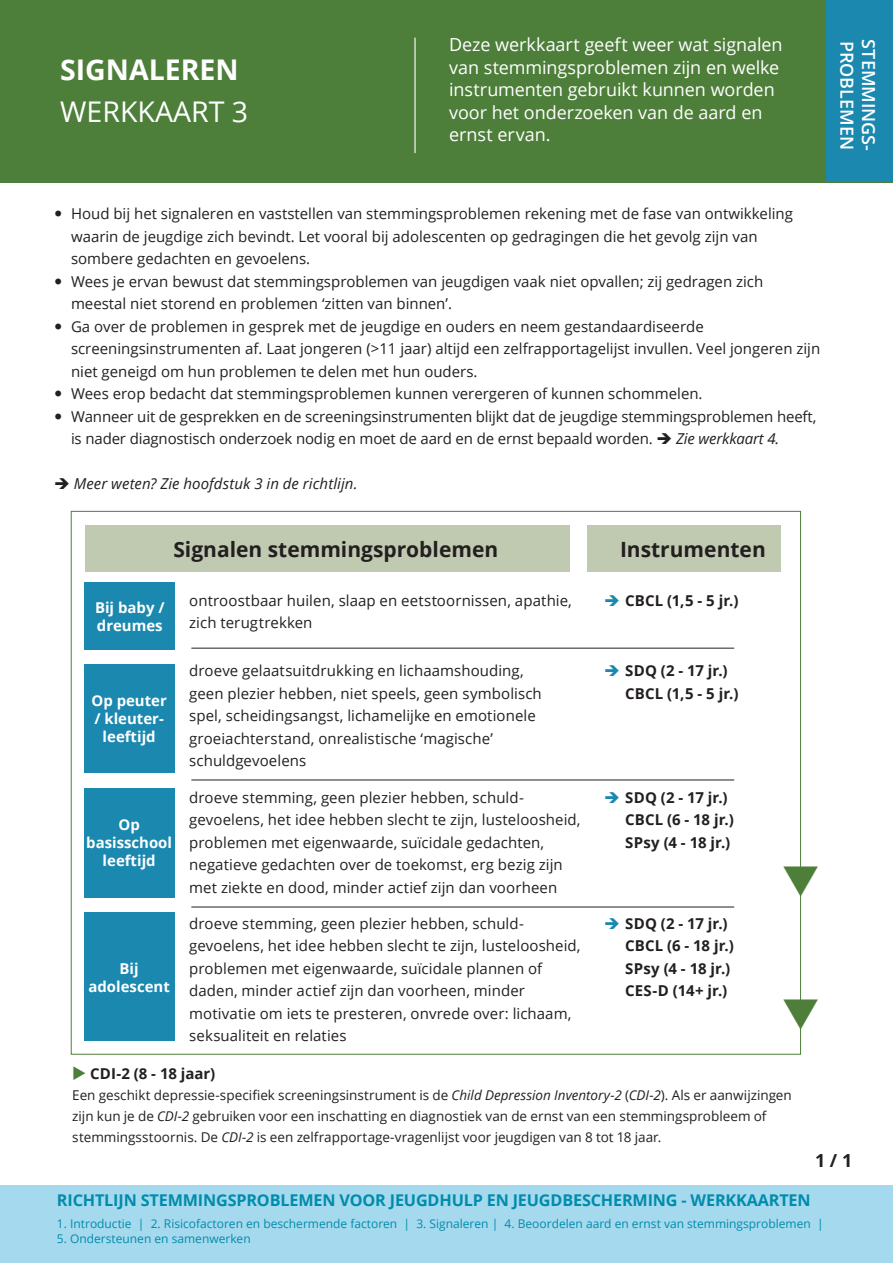
<style>
.page{position:relative;width:893px;height:1263px;background:#fff}
.page>*{position:absolute;margin:0;border:0;box-sizing:border-box;transform-origin:0 0}
.t1{font:700 28.5px "Open Sans";color:#fff}
.t2{font:28.5px "Open Sans";color:#fff}
.Koppen_in_roze_balk{font:700 21px "Open Sans";color:#231f20}
.Platte_tekst{font:18px/22.5px "Open Sans";letter-spacing:-.005em;color:#fff}
.t3{font:600 18px "Open Sans";color:#fff}
.t4{font:700 18px "Open Sans";color:#231f20}
.t5{font:700 16.2px "Open Sans";letter-spacing:-.01em;color:#008cac}
.Platte_tekst-2{font:15px/22.5px "Open Sans";color:#231f20}
.Platte_tekst-3{font:700 15px "Open Sans";letter-spacing:.005em;color:#231f20}
.t6{font:700 15px/18px "Open Sans";color:#fff;text-align:center}
.Platte_tekst-4{font:italic 15px "Open Sans";letter-spacing:.005em;color:#231f20}
.Platte_tekst-5{font:13.5px/21px "Open Sans";color:#231f20}
.t7{font:12px "Open Sans";color:#008cac}
.s1{font-style:italic}
.s2{color:#1a88af}
.s3{color:#4e7f3a}
</style>
<div class="page">
<div style="left:0;top:0;width:893px;height:182px;background:#4e7f3a"></div>
<div style="left:826px;top:0;width:67px;height:182px;background:#1a88af"></div>
<div style="left:0;top:1185px;width:893px;height:78px;background:#a5d9ed"></div>
<hr style="left:414px;top:38px;width:2px;height:115px;background:#fff">
<div style="left:85px;top:582px;width:90px;height:67px;background:#1a88af"></div>
<div style="left:84px;top:664px;width:90px;height:109px;background:#1a88af"></div>
<div style="left:84px;top:788px;width:90px;height:109px;background:#1a88af"></div>
<div style="left:84px;top:913px;width:90px;height:128px;background:#1a88af"></div>
<div style="left:85px;top:525px;width:485px;height:47px;background:#c0cab0"></div>
<div style="left:587px;top:525px;width:194px;height:47px;background:#c0cab0"></div>
<hr style="left:191px;top:648px;width:543px;height:1px;background:#231f20">
<hr style="left:191px;top:780px;width:543px;height:1px;background:#231f20">
<hr style="left:191px;top:907px;width:543px;height:1px;background:#231f20">
<svg style="left:800px;top:999px;width:2px;height:30px"></svg>
<svg style="left:800px;top:866px;width:2px;height:30px"></svg>
<p class="t1" style="left:60px;top:49px;width:180px">SIGNALEREN</p>
<p class="t2" style="left:60px;top:92px;width:190px">WERKKAART 3</p>
<p class="Platte_tekst" style="left:449px;top:33px;width:335px">Deze werkkaart geeft weer wat signalen van stemmingsproblemen zijn en welke instrumenten gebruikt kunnen worden voor het onderzoeken van de aard en ernst ervan.</p>
<p class="t3" style="left:859px;top:41px;width:111px;rotate:90deg">PROBLEMEN</p>
<p class="t3" style="left:881px;top:39px;width:113px;rotate:90deg">STEMMINGS-</p>
<p class="Platte_tekst-2" style="left:71px;top:202px;width:723px">Houd bij het signaleren en vaststellen van stemmingsproblemen rekening met de fase van ontwikkeling waarin de jeugdige zich bevindt. Let vooral bij adolescenten op gedragingen die het gevolg zijn van sombere gedachten en gevoelens.</p>
<p class="Platte_tekst-2" style="left:71px;top:269px;width:694px">Wees je ervan bewust dat stemmingsproblemen van jeugdigen vaak niet opvallen; zij gedragen zich meestal niet storend en problemen ‘zitten van binnen’.</p>
<p class="Platte_tekst-2" style="left:71px;top:314px;width:751px">Ga over de problemen in gesprek met de jeugdige en ouders en neem gestandaardiseerde screeningsinstrumenten af. Laat jongeren (&gt;11 jaar) altijd een zelfrapportagelijst invullen. Veel jongeren zijn niet geneigd om hun problemen te delen met hun ouders.</p>
<p class="Platte_tekst-2" style="left:71px;top:382px;width:633px">Wees erop bedacht dat stemmingsproblemen kunnen verergeren of kunnen schommelen.</p>
<p class="Platte_tekst-2" style="left:71px;top:404px;width:747px">Wanneer uit de gesprekken en de screeningsinstrumenten blijkt dat de jeugdige stemmingsproblemen heeft, is nader diagnostisch onderzoek nodig en moet de aard en de ernst bepaald worden. ➔ <span class="s1">Zie werkkaart 4.</span></p>
<p class="Platte_tekst-4" style="left:54px;top:473px;width:305px">➔ Meer weten? Zie hoofdstuk 3 in de richtlijn.</p>
<p class="Koppen_in_roze_balk" style="left:173px;top:534px;width:326px">Signalen stemmingsproblemen</p>
<p class="Koppen_in_roze_balk" style="left:620px;top:534px;width:147px">Instrumenten</p>
<p class="Platte_tekst-2" style="left:189px;top:589px;width:384px">ontroostbaar huilen, slaap en eetstoornissen, apathie, zich terugtrekken</p>
<p class="Platte_tekst-3" style="left:604px;top:590px;width:136px"><span class="s2">➔</span> CBCL (1,5 - 5 jr.)</p>
<p class="Platte_tekst-2" style="left:189px;top:659px;width:354px">droeve gelaatsuitdrukking en lichaamshouding, geen plezier hebben, niet speels, geen symbolisch spel, scheidingsangst, lichamelijke en emotionele groeiachterstand, onrealistische ‘magische’ schuldgevoelens</p>
<p class="Platte_tekst-3" style="left:604px;top:660px;width:125px"><span class="s2">➔</span> SDQ (2 - 17 jr.)</p>
<p class="t6" style="left:95px;top:598px;width:71px;text-align:left">Bij baby / dreumes</p>
<p class="Platte_tekst-3" style="left:625px;top:683px;width:115px">CBCL (1,5 - 5 jr.)</p>
<p class="t6" style="left:91px;top:692px;width:77px">Op peuter</p>
<p class="t6" style="left:94px;top:709px;width:71px">/ kleuter&shy;leeftijd</p>
<p class="t6" style="left:86px;top:815px;width:87px">Op basisschool</p>
<p class="t6" style="left:103px;top:851px;width:55px">leeftijd</p>
<p class="t6" style="left:88px;top:959px;width:83px">Bij adolescent</p>
<p class="Platte_tekst-2" style="left:189px;top:786px;width:393px">droeve stemming, geen plezier hebben, schuld&shy;gevoelens, het idee hebben slecht te zijn, lusteloosheid, problemen met eigenwaarde, suïcidale gedachten, negatieve gedachten over de toekomst, erg bezig zijn met ziekte en dood, minder actief zijn dan voorheen</p>
<p class="Platte_tekst-3" style="left:604px;top:787px;width:125px"><span class="s2">➔</span> SDQ (2 - 17 jr.)</p>
<p class="Platte_tekst-3" style="left:625px;top:809px;width:110px">CBCL (6 - 18 jr.)</p>
<p class="Platte_tekst-3" style="left:625px;top:832px;width:106px">SPsy (4 - 18 jr.)</p>
<p class="Platte_tekst-2" style="left:189px;top:911px;width:393px">droeve stemming, geen plezier hebben, schuld&shy;gevoelens, het idee hebben slecht te zijn, lusteloosheid, problemen met eigenwaarde, suïcidale plannen of daden, minder actief zijn dan voorheen, minder motivatie om iets te presteren, onvrede over: lichaam, seksualiteit en relaties</p>
<p class="Platte_tekst-3" style="left:604px;top:913px;width:125px"><span class="s2">➔</span> SDQ (2 - 17 jr.)</p>
<p class="Platte_tekst-3" style="left:625px;top:935px;width:110px">CBCL (6 - 18 jr.)</p>
<p class="Platte_tekst-3" style="left:625px;top:958px;width:106px">SPsy (4 - 18 jr.)</p>
<p class="Platte_tekst-3" style="left:625px;top:980px;width:103px">CES-D (14+ jr.)</p>
<p class="Platte_tekst-3" style="left:72px;top:1063px;width:145px"><span class="s3">◆</span> CDI-2 (8 - 18 jaar)</p>
<p class="Platte_tekst-5" style="left:72px;top:1084px;width:721px">Een geschikt depressie-specifiek screeningsinstrument is de <span class="s1">Child Depression Inventory-2</span> (<span class="s1">CDI-2</span>). Als er aanwijzingen zijn kun je de <span class="s1">CDI-2</span> gebruiken voor een inschatting en diagnostiek van de ernst van een stemmingsprobleem of stemmingsstoornis. De <span class="s1">CDI-2</span> is een zelfrapportage-vragenlijst voor jeugdigen van 8 tot 18 jaar.</p>
<p class="t4" style="left:815px;top:1148px;width:39px">1 / 1</p>
<p class="t5" style="left:57px;top:1188px;width:755px">RICHTLIJN STEMMINGSPROBLEMEN VOOR JEUGDHULP EN JEUGDBESCHERMING - WERKKAARTEN</p>
<p class="t7" style="left:57px;top:1216px;width:768px">1. Introductie | 2. Risicofactoren en beschermende factoren | 3. Signaleren | 4. Beoordelen aard en ernst van stemmingsproblemen |</p>
<p class="t7" style="left:57px;top:1230px;width:195px">5. Ondersteunen en samenwerken</p>
</div>
